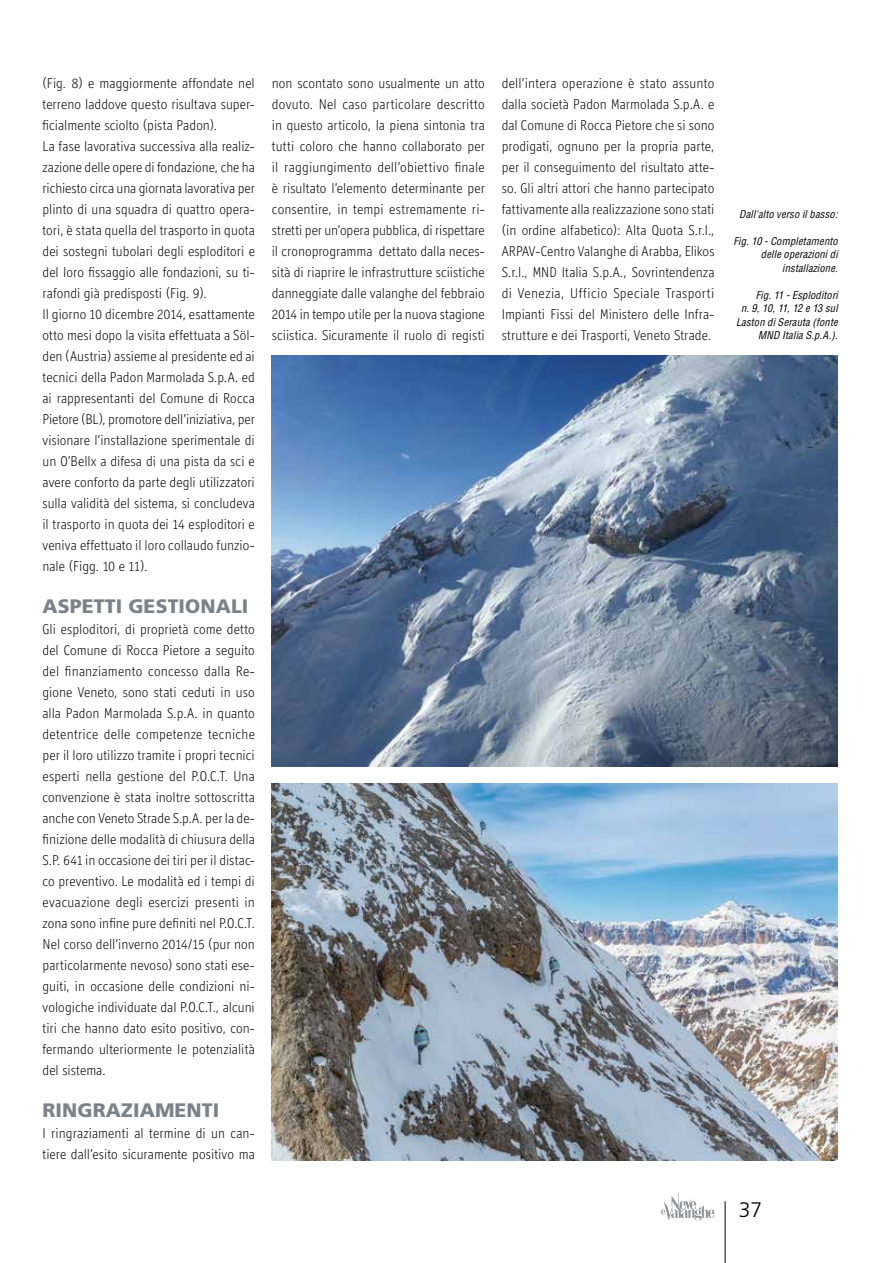
<style>
.page{position:relative;width:893px;height:1263px;background:#fff}
.page>*{position:absolute;margin:0;border:0;box-sizing:border-box;transform-origin:0 0}
.t1{font:300 21px "Frutiger";color:#000}
.t2{font:900 19.5px "Frutiger";letter-spacing:.005em;color:#7c8388}
.t3{font:300 14.25px/21px "Officina Display ITC";letter-spacing:.005em;color:#000;text-align:justify}
.t4{font:italic condensed 10.5px/13.5px "Helvetica";letter-spacing:.015em;color:#000;text-align:right}
</style>
<div class="page">
<img style="left:272px;top:784px;width:566px;height:377px">
<img style="left:272px;top:356px;width:566px;height:411px">
<hr style="left:725px;top:1201px;width:1px;height:62px;background:#000">
<svg style="left:661px;top:1193px;width:53px;height:27px"></svg>
<p class="t3" style="left:43px;top:72px;width:214px;text-align:left">(Fig. 8) e maggiormente affondate nel terreno laddove questo risultava super&shy;ficialmente sciolto (pista Padon).<br>La fase lavorativa successiva alla realiz&shy;zazione delle opere di fondazione, che ha richiesto circa una giornata lavorativa per plinto di una squadra di quattro opera&shy;tori, è stata quella del trasporto in quota dei sostegni tubolari degli esploditori e del loro fissaggio alle fondazioni, su ti&shy;rafondi già predisposti (Fig. 9).<br>Il giorno 10 dicembre 2014, esattamente otto mesi dopo la visita effettuata a Söl&shy;den (Austria) assieme al presidente ed ai tecnici della Padon Marmolada S.p.A. ed ai rappresentanti del Comune di Rocca Pietore (BL), promotore dell’iniziativa, per visionare l’installazione sperimentale di un O’Bellx a difesa di una pista da sci e avere conforto da parte degli utilizzatori sulla validità del sistema, si concludeva il trasporto in quota dei 14 esploditori e veniva effettuato il loro collaudo funzio&shy;nale (Figg. 10 e 11).</p>
<h2 class="t2" style="left:43px;top:594px;width:207px">ASPETTI GESTIONALI</h2>
<p class="t3" style="left:43px;top:618px;width:214px">Gli esploditori, di proprietà come detto del Comune di Rocca Pietore a seguito del finanziamento concesso dalla Re&shy;gione Veneto, sono stati ceduti in uso alla Padon Marmolada S.p.A. in quanto detentrice delle competenze tecniche per il loro utilizzo tramite i propri tecnici esperti nella gestione del P.O.C.T. Una convenzione è stata inoltre sottoscritta anche con Veneto Strade S.p.A. per la de&shy;finizione delle modalità di chiusura della S.P. 641 in occasione dei tiri per il distac&shy;co preventivo. Le modalità ed i tempi di evacuazione degli esercizi presenti in zona sono infine pure definiti nel P.O.C.T.<br>Nel corso dell’inverno 2014/15 (pur non particolarmente nevoso) sono stati ese&shy;guiti, in occasione delle condizioni ni&shy;vologiche individuate dal P.O.C.T., alcuni tiri che hanno dato esito positivo, con&shy;fermando ulteriormente le potenzialità del sistema.</p>
<h2 class="t2" style="left:43px;top:1098px;width:178px">RINGRAZIAMENTI</h2>
<p class="t3" style="left:43px;top:1122px;width:214px">I ringraziamenti al termine di un can&shy;tiere dall’esito sicuramente positivo ma</p>
<p class="t3" style="left:272px;top:72px;width:214px">non scontato sono usualmente un atto dovuto. Nel caso particolare descritto in questo articolo, la piena sintonia tra tutti coloro che hanno collaborato per il raggiungimento dell’obiettivo finale è risultato l’elemento determinante per consentire, in tempi estremamente ri&shy;stretti per un’opera pubblica, di rispettare il cronoprogramma dettato dalla neces&shy;sità di riaprire le infrastrutture sciistiche danneggiate dalle valanghe del febbraio 2014 in tempo utile per la nuova stagione sciistica. Sicuramente il ruolo di registi</p>
<p class="t3" style="left:502px;top:72px;width:214px">dell’intera operazione è stato assunto dalla società Padon Marmolada S.p.A. e dal Comune di Rocca Pietore che si sono prodigati, ognuno per la propria parte, per il conseguimento del risultato atte&shy;so. Gli altri attori che hanno partecipato fattivamente alla realizzazione sono stati (in ordine alfabetico): Alta Quota S.r.l., ARPAV-Centro Valanghe di Arabba, Elikos S.r.l., MND Italia S.p.A., Sovrintendenza di Venezia, Ufficio Speciale Trasporti Impianti Fissi del Ministero delle Infra&shy;strutture e dei Trasporti, Veneto Strade.</p>
<p class="t4" style="left:739px;top:207px;width:100px">Dall'alto verso il basso:</p>
<p class="t4" style="left:733px;top:234px;width:106px">Fig. 10 - Completamento delle operazioni di installazione.</p>
<p class="t4" style="left:736px;top:288px;width:103px">Fig. 11 - Esploditori<br>n. 9, 10, 11, 12 e 13 sul<br>Laston di Serauta (fonte<br>MND Italia S.p.A.).</p>
<h1 class="t1" style="left:739px;top:1198px;width:25px">37</h1>
</div>
